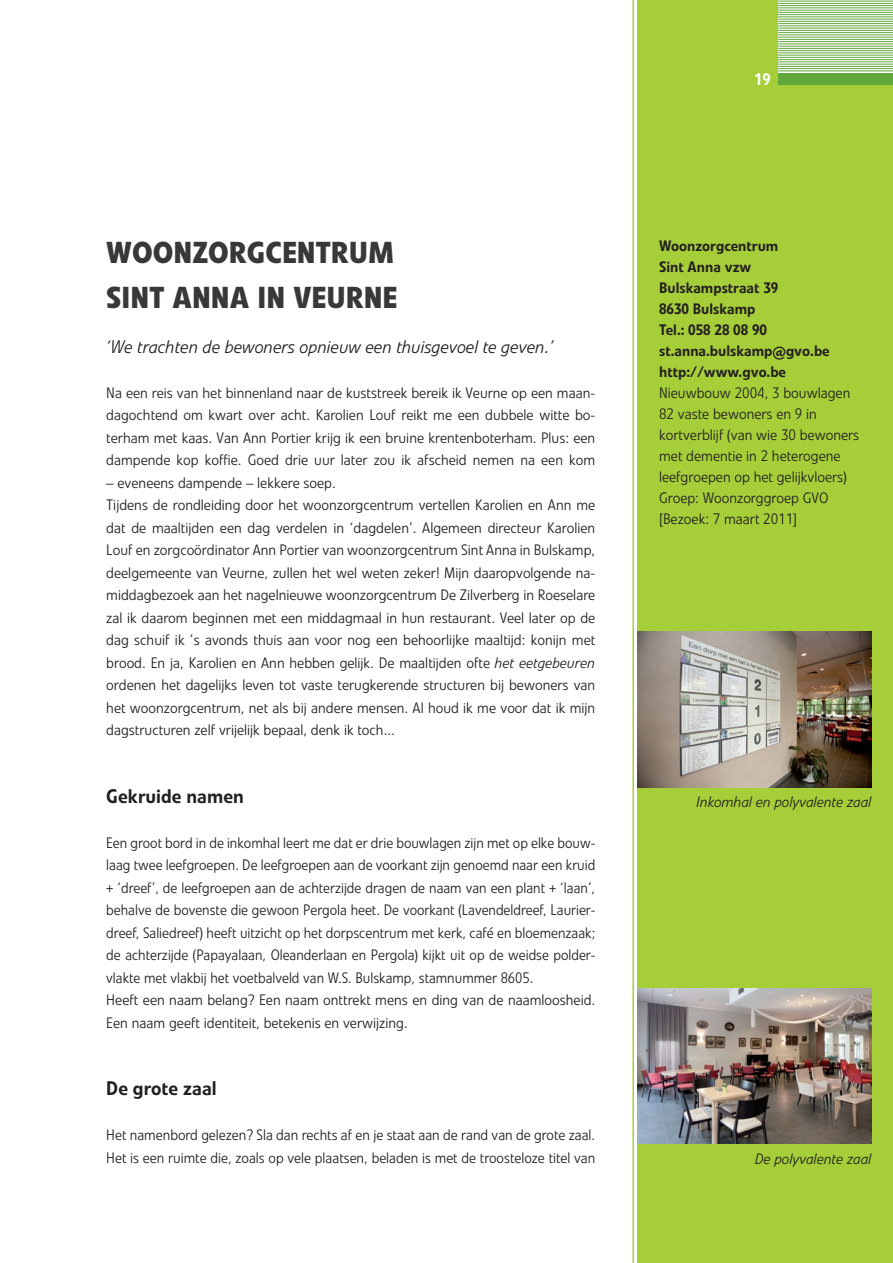
<style>
.page{position:relative;width:893px;height:1263px;background:#fff}
.page>*{position:absolute;margin:0;border:0;box-sizing:border-box;transform-origin:0 0}
.t1{font:700 30px/45px "Linotype Veto";color:#39373a}
.t2{font:500 19.5px "Linotype Veto";color:#231f20}
.t3{font:italic 300 18px "Linotype Veto";color:#231f20}
.t4{font:500 16.5px "Linotype Veto";color:#fff}
.t5{font:300 15px/22.5px "Linotype Veto";color:#231f20}
.t6{font:500 15px/21px "Linotype Veto";color:#231f20}
.t7{font:italic 300 15px "Linotype Veto";color:#231f20}
.s1{font-style:italic}
</style>
<div class="page">
<div style="left:638px;top:0;width:255px;height:1263px;background:#a6ce39"></div>
<svg style="left:778px;top:0;width:115px;height:73px;background:#dfedd8"></svg>
<div style="left:778px;top:73px;width:115px;height:12px;background:#61a73a"></div>
<hr style="left:778px;top:70px;width:115px;height:1px;background:#61a73a">
<hr style="left:778px;top:68px;width:115px;height:1px;background:#61a73a">
<hr style="left:778px;top:66px;width:115px;height:1px;background:#61a73a">
<hr style="left:778px;top:64px;width:115px;height:1px;background:#61a73a">
<hr style="left:778px;top:61px;width:115px;height:1px;background:#61a73a">
<hr style="left:778px;top:59px;width:115px;height:1px;background:#61a73a">
<hr style="left:778px;top:57px;width:115px;height:1px;background:#61a73a">
<hr style="left:778px;top:55px;width:115px;height:1px;background:#61a73a">
<hr style="left:778px;top:52px;width:115px;height:1px;background:#61a73a">
<hr style="left:778px;top:50px;width:115px;height:1px;background:#61a73a">
<hr style="left:778px;top:48px;width:115px;height:1px;background:#61a73a">
<hr style="left:778px;top:46px;width:115px;height:1px;background:#61a73a">
<hr style="left:778px;top:43px;width:115px;height:1px;background:#61a73a">
<hr style="left:778px;top:41px;width:115px;height:1px;background:#61a73a">
<hr style="left:778px;top:39px;width:115px;height:1px;background:#61a73a">
<hr style="left:778px;top:37px;width:115px;height:1px;background:#61a73a">
<hr style="left:778px;top:34px;width:115px;height:1px;background:#61a73a">
<hr style="left:778px;top:32px;width:115px;height:1px;background:#61a73a">
<hr style="left:778px;top:30px;width:115px;height:1px;background:#61a73a">
<hr style="left:778px;top:28px;width:115px;height:1px;background:#61a73a">
<hr style="left:778px;top:25px;width:115px;height:1px;background:#61a73a">
<hr style="left:778px;top:23px;width:115px;height:1px;background:#61a73a">
<hr style="left:778px;top:21px;width:115px;height:1px;background:#61a73a">
<hr style="left:778px;top:19px;width:115px;height:1px;background:#61a73a">
<hr style="left:778px;top:16px;width:115px;height:1px;background:#61a73a">
<hr style="left:778px;top:14px;width:115px;height:1px;background:#61a73a">
<hr style="left:778px;top:12px;width:115px;height:1px;background:#61a73a">
<hr style="left:778px;top:10px;width:115px;height:1px;background:#61a73a">
<hr style="left:778px;top:7px;width:115px;height:1px;background:#61a73a">
<hr style="left:778px;top:5px;width:115px;height:1px;background:#61a73a">
<hr style="left:778px;top:3px;width:115px;height:1px;background:#61a73a">
<hr style="left:778px;top:1px;width:115px;height:1px;background:#61a73a">
<hr style="left:632px;top:0;width:2px;height:1263px;background:#a6ce39">
<img style="left:638px;top:631px;width:234px;height:156px">
<img style="left:638px;top:988px;width:234px;height:156px">
<h1 class="t1" style="left:106px;top:230px;width:293px">WOONZORGCENTRUM<br>SINT ANNA IN VEURNE</h1>
<p class="t3" style="left:106px;top:336px;width:449px">‘We trachten de bewoners opnieuw een thuisgevoel te geven.’</p>
<p class="t5" style="left:106px;top:381px;width:491px;text-align:justify">Na een reis van het binnenland naar de kuststreek bereik ik Veurne op een maan&shy;dagochtend om kwart over acht. Karolien Louf reikt me een dubbele witte bo&shy;terham met kaas. Van Ann Portier krijg ik een bruine krentenboterham. Plus: een dampende kop koffie. Goed drie uur later zou ik afscheid nemen na een kom</p>
<p class="t5" style="left:106px;top:471px;width:491px">– eveneens dampende – lekkere soep.<br>Tijdens de rondleiding door het woonzorgcentrum vertellen Karolien en Ann me dat de maaltijden een dag verdelen in ‘dagdelen’. Algemeen directeur Karolien Louf en zorgcoördinator Ann Portier van woonzorgcentrum Sint Anna in Bulskamp, deelgemeente van Veurne, zullen het wel weten zeker! Mijn daaropvolgende na&shy;middagbezoek aan het nagelnieuwe woonzorgcentrum De Zilverberg in Roeselare zal ik daarom beginnen met een middagmaal in hun restaurant. Veel later op de dag schuif ik ’s avonds thuis aan voor nog een behoorlijke maaltijd: konijn met brood. En ja, Karolien en Ann hebben gelijk. De maaltijden ofte <span class="s1">het eetgebeuren </span>ordenen het dagelijks leven tot vaste terugkerende structuren bij bewoners van het woonzorgcentrum, net als bij andere mensen. Al houd ik me voor dat ik mijn dagstructuren zelf vrijelijk bepaal, denk ik toch...</p>
<h2 class="t2" style="left:106px;top:784px;width:139px">Gekruide namen</h2>
<p class="t5" style="left:106px;top:831px;width:491px">Een groot bord in de inkomhal leert me dat er drie bouwlagen zijn met op elke bouw&shy;laag twee leefgroepen. De leefgroepen aan de voorkant zijn genoemd naar een kruid + ‘dreef’, de leefgroepen aan de achterzijde dragen de naam van een plant + ‘laan’, behalve de bovenste die gewoon Pergola heet. De voorkant (Lavendeldreef, Laurier&shy;dreef, Saliedreef) heeft uitzicht op het dorpscentrum met kerk, café en bloemenzaak; de achterzijde (Papayalaan, Oleanderlaan en Pergola) kijkt uit op de weidse polder&shy;vlakte met vlakbij het voetbalveld van W.S. Bulskamp, stamnummer 8605.<br>Heeft een naam belang? Een naam onttrekt mens en ding van de naamloosheid.<br>Een naam geeft identiteit, betekenis en verwijzing.</p>
<h2 class="t2" style="left:106px;top:1077px;width:112px">De grote zaal</h2>
<p class="t5" style="left:106px;top:1124px;width:491px">Het namenbord gelezen? Sla dan rechts af en je staat aan de rand van de grote zaal.<br>Het is een ruimte die, zoals op vele plaatsen, beladen is met de troosteloze titel van</p>
<p class="t4" style="left:754px;top:69px;width:18px">19</p>
<p class="t6" style="left:659px;top:235px;width:172px">Woonzorgcentrum<br>Sint Anna vzw<br>Bulskampstraat 39<br>8630 Bulskamp<br>Tel.: 058 28 08 90 st.anna.bulskamp@gvo.be http://www.gvo.be</p>
<p class="t5" style="left:659px;top:382px;width:202px;line-height:21px">Nieuwbouw 2004, 3 bouwlagen<br>82 vaste bewoners en 9 in kortverblijf (van wie 30 bewoners met dementie in 2 heterogene leefgroepen op het gelijkvloers)<br>Groep: Woonzorggroep GVO [Bezoek: 7 maart 2011]</p>
<p class="t7" style="left:697px;top:793px;width:177px">Inkomhal en polyvalente zaal</p>
<p class="t7" style="left:755px;top:1149px;width:118px">De polyvalente zaal</p>
</div>
